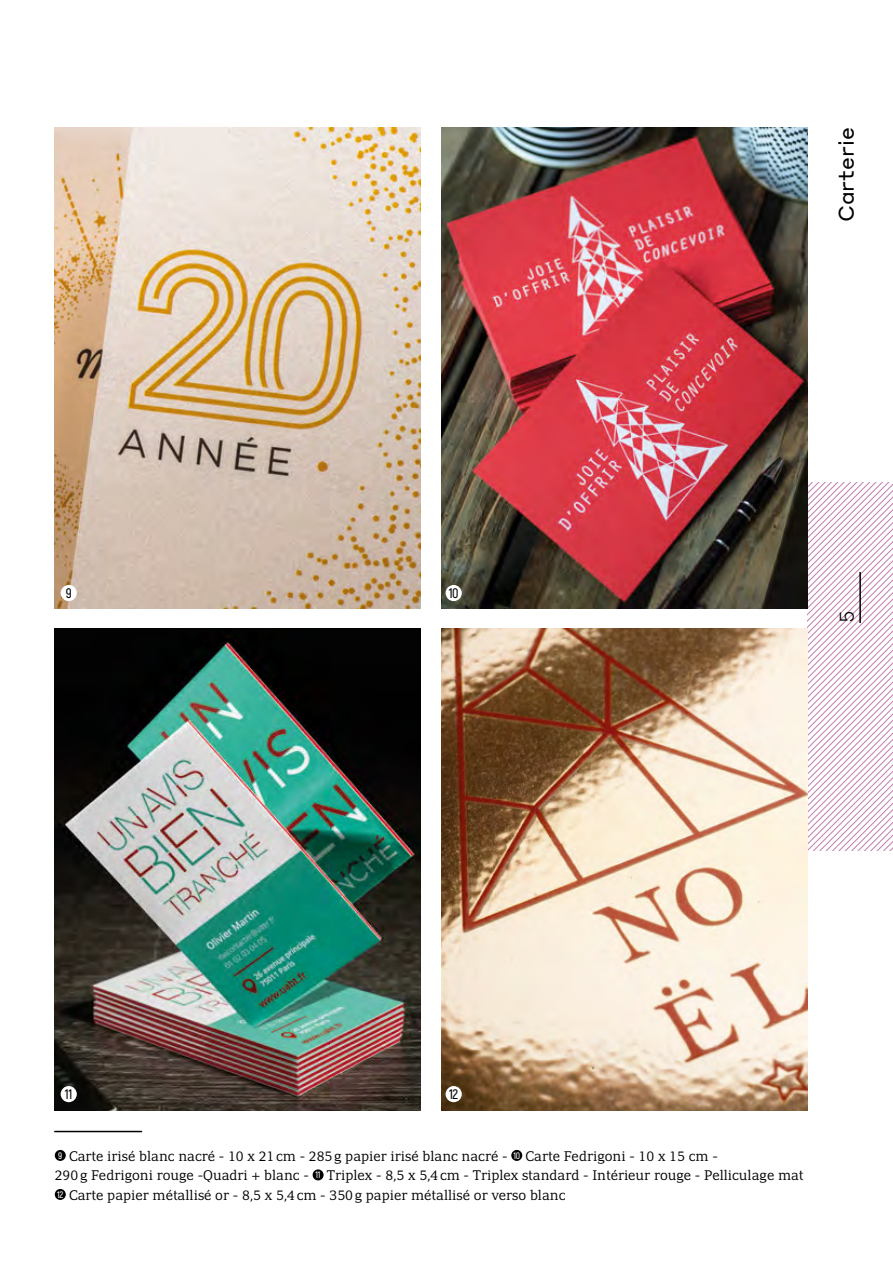
<style>
.page{position:relative;width:893px;height:1263px;background:#fff}
.page>*{position:absolute;margin:0;border:0;box-sizing:border-box;transform-origin:0 0}
.t1{font:21px "Styrene A";color:#000}
.t2{font:300 19.5px "Styrene A";color:#000}
.t3{font:600 13.8px "Akrobat";color:#000}
.t4{font:300 13.5px/19.5px "PF Adamant Pro";color:#000}
</style>
<div class="page">
<svg style="left:808px;top:483px;width:85px;height:367px"></svg>
<hr style="left:859px;top:572px;width:2px;height:51px;background:#000">
<img style="left:55px;top:128px;width:365px;height:480px">
<img style="left:442px;top:628px;width:365px;height:482px">
<img style="left:55px;top:628px;width:365px;height:482px">
<img style="left:442px;top:128px;width:365px;height:480px">
<div style="left:55px;top:1150px;width:11px;height:11px;background:#000;border-radius:50%"></div>
<div style="left:511px;top:1150px;width:11px;height:11px;background:#000;border-radius:50%"></div>
<div style="left:313px;top:1169px;width:11px;height:11px;background:#000;border-radius:50%"></div>
<div style="left:55px;top:1189px;width:11px;height:11px;background:#000;border-radius:50%"></div>
<hr style="left:55px;top:1131px;width:87px;height:1px;background:#000">
<div style="left:61px;top:585px;width:16px;height:16px;background:#fff;border-radius:50%"></div>
<div style="left:446px;top:585px;width:16px;height:16px;background:#fff;border-radius:50%"></div>
<div style="left:61px;top:1086px;width:16px;height:16px;background:#fff;border-radius:50%"></div>
<div style="left:446px;top:1086px;width:16px;height:16px;background:#fff;border-radius:50%"></div>
<p class="t3" style="left:66px;top:585px;width:8px">9</p>
<p class="t3" style="left:449px;top:585px;width:11px">10</p>
<h1 class="t1" style="left:828px;top:222px;width:96px;rotate:-90deg">Carterie</h1>
<h2 class="t2" style="left:830px;top:623px;width:14px;rotate:-90deg">5</h2>
<p class="t3" style="left:65px;top:1086px;width:9px">11</p>
<p class="t3" style="left:449px;top:1086px;width:11px">12</p>
<p class="t4" style="left:55px;top:1146px;width:750px"><sup>9</sup> Carte irisé blanc nacré - 10 x 21cm - 285g papier irisé blanc nacré - <sup>10</sup> Carte Fedrigoni - 10 x 15 cm -<br>290g Fedrigoni rouge -Quadri + blanc - <sup>11</sup> Triplex - 8,5 x 5,4cm - Triplex standard - Intérieur rouge - Pelliculage mat<br><sup>12</sup> Carte papier métallisé or - 8,5 x 5,4cm - 350g papier métallisé or verso blanc</p>
</div>
